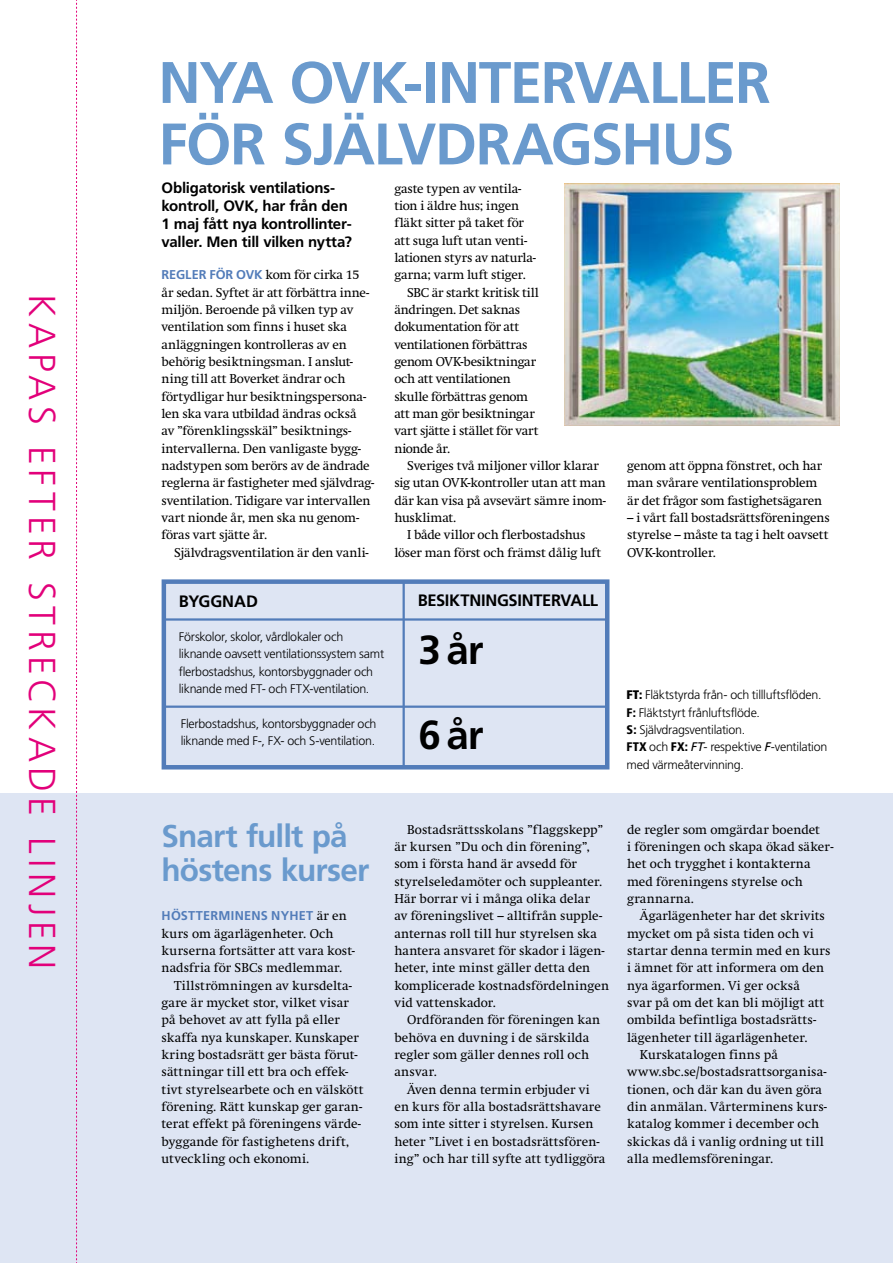
<style>
.page{position:relative;width:893px;height:1263px;background:#fff}
.page>*{position:absolute;margin:0;border:0;box-sizing:border-box;transform-origin:0 0}
.t1{font:700 58.5px/61.5px "Frutiger";letter-spacing:-.025em;color:#6a9acd}
.t2{font:700 40.5px/85.1px "Frutiger";color:#000}
.t3{font:300 37.5px "Frutiger";letter-spacing:.14em;color:#e2007a}
.t4{font:700 31.5px/34.5px "Frutiger";letter-spacing:-.025em;color:#6a9acd}
.t5{font:700 16.5px "Frutiger";letter-spacing:-.02em;color:#000}
.t6{font:700 15px/18px "Frutiger";letter-spacing:-.015em;color:#000}
.t7{font:12.75px/17.4px "Swift";letter-spacing:.005em;color:#000}
.t8{font:12.75px "Swift";letter-spacing:-.02em;color:#000}
.t9{font:12.75px "Swift";letter-spacing:-.015em;color:#000}
.t10{font:12.75px "Swift";letter-spacing:-.03em;color:#000}
.t11{font:12.75px "Swift";letter-spacing:.03em;color:#000}
.t12{font:700 12.75px "Frutiger";letter-spacing:.015em;color:#527cb9}
.t13{font:300 12.45px/17.2px "Frutiger";letter-spacing:-.02em;color:#000}
.s1{font-family:"Frutiger";font-weight:700;color:#527cb9}
.s2{font-weight:900;font-stretch:condensed}
.s3{font-weight:400;font-style:italic}
.s4{font-family:"Swift";font-weight:400;color:#000}
</style>
<div class="page">
<div style="left:0;top:794px;width:893px;height:469px;background:#dee5f3"></div>
<div style="left:165px;top:583px;width:440px;height:185px;background:#dee5f3"></div>
<div style="left:162px;top:579px;width:447px;height:190px;border:4px solid #527cb9"></div>
<svg style="left:76px;top:0;width:1px;height:1263px"></svg>
<hr style="left:403px;top:581px;width:2px;height:186px;background:#527cb9">
<hr style="left:163px;top:618px;width:443px;height:3px;background:#527cb9">
<hr style="left:163px;top:705px;width:443px;height:3px;background:#527cb9">
<img style="left:564px;top:184px;width:276px;height:241px">
<h3 class="t3" style="left:63px;top:293px;width:677px;rotate:90deg">KAPAS EFTER STRECKADE LINJEN</h3>
<h1 class="t1" style="left:158px;top:51px;width:601px">Nya OVK-intervaller för självdragshus</h1>
<p class="t6" style="left:162px;top:179px;width:192px">Obligatorisk ventilations&shy;kontroll, OVK, har från den<br>1 maj fått nya kontrollinter&shy;valler. Men till vilken nytta?</p>
<p class="t7" style="left:162px;top:266px;width:214px"><span class="s1">Regler för OVK</span> kom för cirka 15 år sedan. Syftet är att förbättra inne&shy;miljön. Beroende på vilken typ av ventilation som finns i huset ska anläggningen kontrolleras av en behörig besiktningsman. I anslut&shy;ning till att Boverket ändrar och förtydligar hur besiktningspersona&shy;len ska vara utbildad ändras också<br>av ”förenklingsskäl” besiktnings&shy;intervallerna. Den vanligaste bygg&shy;nadstypen som berörs av de ändrade reglerna är fastigheter med självdrag&shy;sventilation. Tidigare var intervallen vart nionde år, men ska nu genom&shy;föras vart sjätte år.</p>
<p class="t7" style="left:174px;top:543px;width:196px">Självdragsventilation är den vanli-</p>
<p class="t7" style="left:394px;top:180px;width:129px">gaste typen av ventila-</p>
<p class="t7" style="left:394px;top:197px;width:126px">tion i äldre hus; ingen</p>
<p class="t7" style="left:394px;top:214px;width:131px">fläkt sitter på taket för</p>
<p class="t7" style="left:394px;top:232px;width:134px">att suga luft utan venti-</p>
<p class="t7" style="left:394px;top:249px;width:143px">lationen styrs av naturla-</p>
<p class="t7" style="left:394px;top:266px;width:133px">garna; varm luft stiger.</p>
<p class="t7" style="left:407px;top:284px;width:133px">SBC är starkt kritisk till</p>
<p class="t9" style="left:394px;top:302px;width:127px">ändringen. Det saknas</p>
<p class="t10" style="left:394px;top:320px;width:126px">dokumentation för att</p>
<p class="t8" style="left:394px;top:337px;width:135px">ventilationen förbättras</p>
<p class="t8" style="left:394px;top:354px;width:143px">genom OVK-besiktningar</p>
<p class="t8" style="left:394px;top:372px;width:118px">och att ventilationen</p>
<p class="t8" style="left:394px;top:389px;width:135px">skulle förbättras genom</p>
<p class="t9" style="left:394px;top:406px;width:142px">att man gör besiktningar</p>
<p class="t7" style="left:394px;top:422px;width:146px">vart sjätte i stället för vart</p>
<p class="t10" style="left:394px;top:441px;width:57px">nionde år.</p>
<p class="t7" style="left:407px;top:457px;width:193px">Sveriges två miljoner villor klarar</p>
<p class="t7" style="left:394px;top:474px;width:213px">sig utan OVK-kontroller utan att man</p>
<p class="t7" style="left:394px;top:492px;width:213px">där kan visa på avsevärt sämre inom-</p>
<p class="t7" style="left:394px;top:509px;width:64px">husklimat.</p>
<p class="t7" style="left:407px;top:526px;width:180px">I både villor och flerbostadshus</p>
<p class="t7" style="left:394px;top:543px;width:208px">löser man först och främst dålig luft</p>
<p class="t5" style="left:179px;top:591px;width:81px">Byggnad</p>
<p class="t13" style="left:179px;top:628px;width:207px">Förskolor, skolor, vårdlokaler och liknande oavsett ventilationssystem samt flerbostadshus, kontorsbyggnader och liknande med FT- och FTX-ventilation.</p>
<p class="t13" style="left:181px;top:715px;width:197px">Flerbostadshus, kontorsbyggnader och liknande med F-, FX- och S-ventilation.</p>
<p class="t5" style="left:418px;top:590px;width:182px">Besiktningsintervall</p>
<h2 class="t2" style="left:418px;top:607px;width:67px">3 år<br>6 år</h2>
<p class="t7" style="left:627px;top:457px;width:197px">genom att öppna fönstret, och har man svårare ventilationsproblem är det frågor som fastighetsägaren</p>
<p class="t7" style="left:627px;top:509px;width:204px;text-align:justify">– i vårt fall bostadsrättsföreningens styrelse – måste ta tag i helt oavsett OVK-kontroller.</p>
<p class="t13" style="left:626px;top:686px;width:202px"><span class="s2">FT:</span> Fläktstyrda från- och tillluftsflöden.<br><span class="s2">F:</span> Fläktstyrt frånluftsflöde.<br><span class="s2">S:</span> Självdragsventilation.<br><span class="s2">FTX</span> och <span class="s2">FX:</span> <span class="s3">FT</span>- respektive <span class="s3">F</span>-ventilation med värmeåtervinning.</p>
<h3 class="t4" style="left:162px;top:818px;width:209px">Snart fullt på höstens kurser</h3>
<p class="t12" style="left:162px;top:908px;width:187px">H östterm inens nyhet <span class="s4">är en</span></p>
<p class="t7" style="left:162px;top:925px;width:174px">kurs om ägarlägenheter. Och</p>
<p class="t7" style="left:162px;top:942px;width:195px">kurserna fortsätter att vara kost-</p>
<p class="t7" style="left:162px;top:959px;width:182px">nadsfria för SBCs medlemmar.</p>
<p class="t7" style="left:174px;top:977px;width:179px">Tillströmningen av kursdelta-</p>
<p class="t7" style="left:162px;top:994px;width:189px">gare är mycket stor, vilket visar</p>
<p class="t7" style="left:162px;top:1011px;width:180px">på behovet av att fylla på eller</p>
<p class="t7" style="left:162px;top:1029px;width:199px">skaffa nya kunskaper. Kunskaper</p>
<p class="t7" style="left:162px;top:1046px;width:197px">kring bostadsrätt ger bästa förut-</p>
<p class="t7" style="left:162px;top:1063px;width:188px">sättningar till ett bra och effek-</p>
<p class="t7" style="left:162px;top:1081px;width:203px">tivt styrelsearbete och en välskött</p>
<p class="t7" style="left:162px;top:1098px;width:202px">förening. Rätt kunskap ger garan-</p>
<p class="t7" style="left:162px;top:1115px;width:201px">terat effekt på föreningens värde-</p>
<p class="t7" style="left:162px;top:1133px;width:189px">byggande för fastighetens drift,</p>
<p class="t7" style="left:162px;top:1150px;width:149px">utveckling och ekonomi.</p>
<p class="t7" style="left:394px;top:821px;width:216px;text-indent:13px">Bostadsrättsskolans ”flaggskepp” är kursen ”Du och din förening”, som i första hand är avsedd för styrelseledamöter och suppleanter.<br>Här borrar vi i många olika delar<br>av föreningslivet – alltifrån supple&shy;anternas roll till hur styrelsen ska hantera ansvaret för skador i lägen&shy;heter, inte minst gäller detta den komplicerade kostnadsfördelningen vid vattenskador.</p>
<p class="t7" style="left:394px;top:1011px;width:207px;text-indent:13px">Ordföranden för föreningen kan behöva en duvning i de särskilda regler som gäller dennes roll och ansvar.</p>
<p class="t7" style="left:394px;top:1081px;width:212px;text-indent:13px">Även denna termin erbjuder vi en kurs för alla bostadsrättshavare som inte sitter i styrelsen. Kursen heter ”Livet i en bostadsrättsfören&shy;ing” och har till syfte att tydliggöra</p>
<p class="t7" style="left:627px;top:821px;width:208px">de regler som omgärdar boendet<br>i föreningen och skapa ökad säker&shy;het och trygghet i kontakterna med föreningens styrelse och grannarna.</p>
<p class="t7" style="left:640px;top:907px;width:187px">Ägarlägenheter har det skrivits</p>
<p class="t7" style="left:627px;top:925px;width:188px">mycket om på sista tiden och vi</p>
<p class="t7" style="left:627px;top:942px;width:205px">startar denna termin med en kurs</p>
<p class="t7" style="left:627px;top:959px;width:199px">i ämnet för att informera om den</p>
<p class="t7" style="left:627px;top:977px;width:174px">nya ägarformen. Vi ger också</p>
<p class="t7" style="left:627px;top:994px;width:199px">svar på om det kan bli möjligt att</p>
<p class="t7" style="left:627px;top:1011px;width:191px">ombilda befintliga bostadsrätts-</p>
<p class="t7" style="left:627px;top:1029px;width:182px">lägenheter till ägarlägenheter.</p>
<p class="t7" style="left:640px;top:1046px;width:139px">Kurskatalogen finns på</p>
<p class="t7" style="left:627px;top:1063px;width:201px">www.sbc.se/bostadsrattsorganisa-</p>
<p class="t7" style="left:627px;top:1081px;width:196px">tionen, och där kan du även göra</p>
<p class="t11" style="left:627px;top:1099px;width:201px">din anmälan. Vårterminens kurs-</p>
<p class="t7" style="left:627px;top:1115px;width:193px">katalog kommer i december och</p>
<p class="t7" style="left:627px;top:1133px;width:198px">skickas då i vanlig ordning ut till</p>
<p class="t7" style="left:627px;top:1150px;width:148px">alla medlemsföreningar.</p>
</div>
